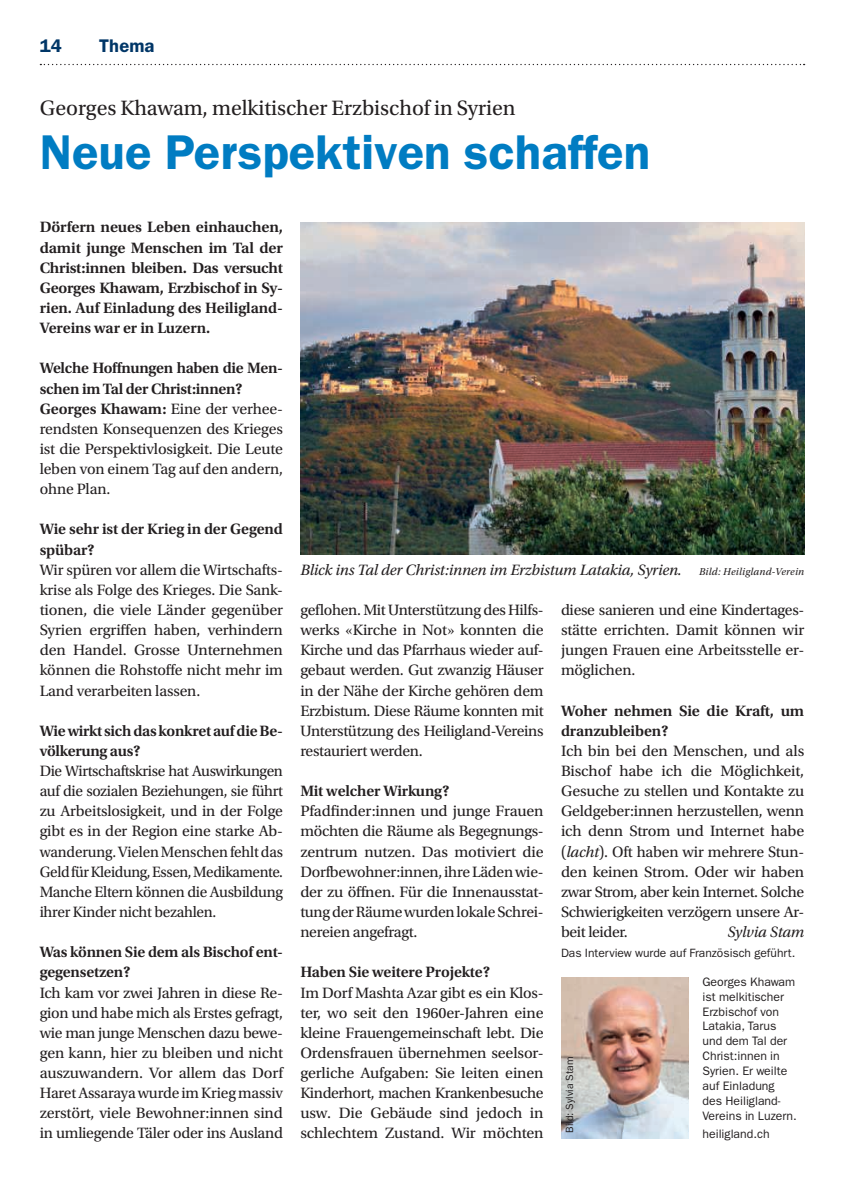
<style>
.page{position:relative;width:844px;height:1191px;background:#fff}
.page>*{position:absolute;margin:0;border:0;box-sizing:border-box;transform-origin:0 0}
.t1{font:600 49px "ITC Franklin Gothic Std";color:#007cc2}
.t2{font:21.88px "Utopia Std";color:#231f20}
.t3{font:600 18.38px "ITC Franklin Gothic Std";letter-spacing:.005em;color:#003667}
.t4{font:15.75px/20.1px "Utopia Std";letter-spacing:-.015em;color:#231f20;text-align:justify}
.t5{font:600 15.75px/20.1px "Utopia Std";letter-spacing:-.01em;color:#231f20}
.t6{font:italic 15.75px "Utopia Std";letter-spacing:-.01em;color:#231f20}
.t7{font:12.25px/14.9px "ITC Franklin Gothic Std";color:#231f20}
.t8{font:12.08px "ITC Franklin Gothic Std";color:#231f20}
.t9{font:10.5px "ITC Franklin Gothic Std";color:#231f20}
.s1{font-weight:600}
.s2{font-size:10.5px}
.s3{font-style:italic}
</style>
<div class="page">
<svg style="left:40px;top:64px;width:764px;height:1px"></svg>
<img style="left:300px;top:222px;width:504px;height:332px">
<img style="left:561px;top:977px;width:127px;height:161px">
<p class="t3" style="left:40px;top:35px;width:24px">14</p>
<p class="t3" style="left:99px;top:35px;width:57px">Thema</p>
<h2 class="t2" style="left:40px;top:96px;width:477px">Georges Khawam, melkitischer Erzbischof in Syrien</h2>
<h1 class="t1" style="left:40px;top:123px;width:612px">Neue Perspektiven schaffen</h1>
<p class="t5" style="left:40px;top:217px;width:245px;text-align:justify">Dörfern neues Leben einhauchen, damit junge Menschen im Tal der Christ:innen bleiben. Das versucht Georges Khawam, Erzbischof in Sy&shy;rien. Auf Einladung des Heiligland-Vereins war er in Luzern.</p>
<p class="t4" style="left:40px;top:358px;width:245px;text-align:left"><span class="s1">Welche Hoffnungen haben die Men&shy;schen im Tal der Christ:innen?<br>Georges Khawam:</span> Eine der verhee&shy;rendsten Konsequenzen des Krieges ist die Perspektivlosigkeit. Die Leute leben von einem Tag auf den andern, ohne Plan.</p>
<p class="t5" style="left:40px;top:519px;width:245px">Wie sehr ist der Krieg in der Gegend spübar?</p>
<p class="t4" style="left:40px;top:560px;width:245px">Wir spüren vor allem die Wirtschafts&shy;krise als Folge des Krieges. Die Sank&shy;tionen, die viele Länder gegenüber Syrien ergriffen haben, verhindern den Handel. Grosse Unternehmen können die Rohstoffe nicht mehr im Land verarbeiten lassen.</p>
<p class="t5" style="left:40px;top:721px;width:245px">Wie wirkt sich das konkret auf die Be&shy;völkerung aus?</p>
<p class="t4" style="left:40px;top:761px;width:245px">Die Wirtschaftskrise hat Auswirkungen auf die sozialen Beziehungen, sie führt zu Arbeitslosigkeit, und in der Folge gibt es in der Region eine starke Ab&shy;wanderung. Vielen Menschen fehlt das Geld für Kleidung, Essen, Medikamente.<br>Manche Eltern können die Ausbildung ihrer Kinder nicht bezahlen.</p>
<p class="t5" style="left:40px;top:942px;width:245px">Was können Sie dem als Bischof ent&shy;gegensetzen?</p>
<p class="t4" style="left:40px;top:982px;width:245px">Ich kam vor zwei Jahren in diese Re&shy;gion und habe mich als Erstes gefragt, wie man junge Menschen dazu bewe&shy;gen kann, hier zu bleiben und nicht auszuwandern. Vor allem das Dorf Haret Assaraya wurde im Krieg massiv zerstört, viele Bewohner:innen sind in umliegende Täler oder ins Ausland</p>
<p class="t6" style="left:300px;top:561px;width:505px">Blick ins Tal der Christ:innen im Erzbistum Latakia, Syrien. <span class="s2">Bild: Heiligland-Verein</span></p>
<p class="t4" style="left:300px;top:600px;width:245px">geflohen. Mit Unterstützung des Hilfs&shy;werks «Kirche in Not» konnten die Kirche und das Pfarrhaus wieder auf&shy;gebaut werden. Gut zwanzig Häuser in der Nähe der Kirche gehören dem Erzbistum. Diese Räume konnten mit Unterstützung des Heiligland-Vereins restauriert werden.</p>
<p class="t5" style="left:300px;top:781px;width:151px">Mit welcher Wirkung?</p>
<p class="t4" style="left:300px;top:801px;width:245px">Pfadfinder:innen und junge Frauen möchten die Räume als Begegnungs&shy;zentrum nutzen. Das motiviert die Dorfbewohner:innen, ihre Läden wie&shy;der zu öffnen. Für die Innenausstat&shy;tung der Räume wurden lokale Schrei&shy;nereien angefragt.</p>
<p class="t5" style="left:300px;top:962px;width:191px">Haben Sie weitere Projekte?</p>
<p class="t4" style="left:300px;top:982px;width:245px">Im Dorf Mashta Azar gibt es ein Klos&shy;ter, wo seit den 1960er-Jahren eine kleine Frauengemeinschaft lebt. Die Ordensfrauen übernehmen seelsor&shy;gerliche Aufgaben: Sie leiten einen Kinderhort, machen Krankenbesuche usw. Die Gebäude sind jedoch in schlechtem Zustand. Wir möchten</p>
<p class="t4" style="left:561px;top:600px;width:245px">diese sanieren und eine Kindertages&shy;stätte errichten. Damit können wir jungen Frauen eine Arbeitsstelle er&shy;möglichen.</p>
<p class="t5" style="left:561px;top:700px;width:245px">Woher nehmen Sie die Kraft, um dranzubleiben?</p>
<p class="t4" style="left:561px;top:741px;width:245px">Ich bin bei den Menschen, und als Bischof habe ich die Möglichkeit, Gesuche zu stellen und Kontakte zu Geldgeber:innen herzustellen, wenn ich denn Strom und Internet habe (<span class="s3">lacht</span>). Oft haben wir mehrere Stun&shy;den keinen Strom. Oder wir haben zwar Strom, aber kein Internet. Solche Schwierigkeiten verzögern unsere Ar&shy;beit leider.</p>
<p class="t6" style="left:727px;top:923px;width:78px">Sylvia Stam</p>
<p class="t8" style="left:561px;top:946px;width:236px">Das Interview wurde auf Französisch geführt.</p>
<p class="t7" style="left:702px;top:974px;width:96px">Georges Khawam ist melkitischer<br>Erzbischof von<br>Latakia, Tarus und dem Tal der<br>Christ:innen in<br>Syrien. Er weilte auf Einladung des Heiligland-<br>Vereins in Luzern.</p>
<p class="t7" style="left:702px;top:1126px;width:69px">heiligland.ch</p>
<p class="t9" style="left:563px;top:1133px;width:78px;rotate:-90deg">Bild: Sylvia Stam</p>
</div>
